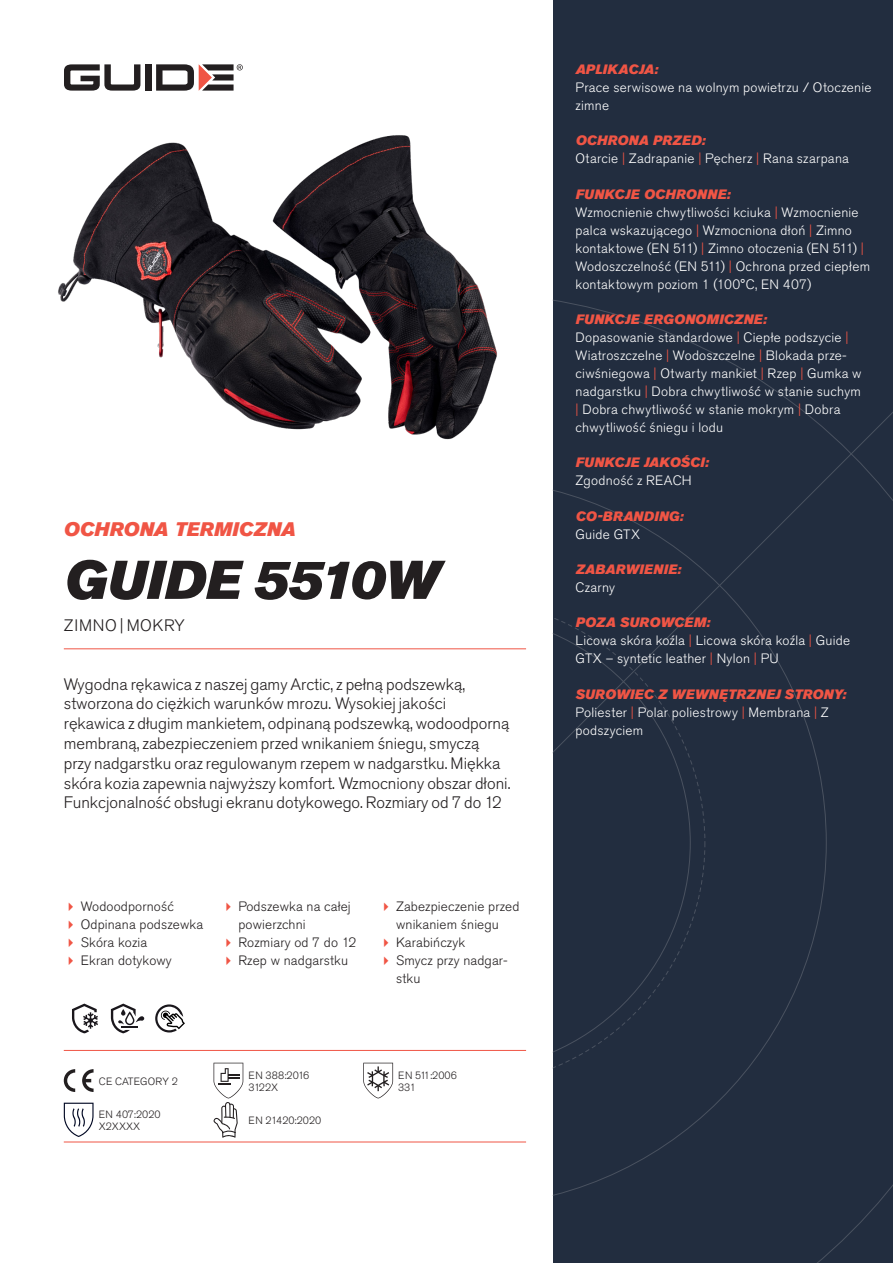
<style>
.page{position:relative;width:893px;height:1263px;background:#fff}
.page>*{position:absolute;margin:0;border:0;box-sizing:border-box;transform-origin:0 0}
.Rubrik{font:italic 54px "Akzidenz Grotesk Pro Super";letter-spacing:-.005em;color:#231f20}
.Överrubrik{font:italic 19.5px "Akzidenz Grotesk Pro Super";letter-spacing:.005em;color:#f05545}
.Ingress{font:300 16.5px/19.8px "Akzidenz Grotesk Pro";color:#231f20}
.Product_-_AltSegment{font:300 16.5px "Akzidenz Grotesk Pro";letter-spacing:.03em;color:#231f20}
.Produkt_-_Brödtext{font:300 13.5px/18px "Akzidenz Grotesk Pro";letter-spacing:.02em;color:#fff}
.t1{font:300 13.5px/18px "Akzidenz Grotesk Pro";letter-spacing:.01em;color:#231f20}
.Produkt_-_Namn{font:italic 13.5px "Akzidenz Grotesk Pro Super";letter-spacing:.015em;color:#f05545}
.t2{font:300 10.5px "Akzidenz Grotesk Pro";color:#231f20}
.s1{color:#f05545}
</style>
<div class="page">
<div style="left:145px;top:64px;width:7px;height:27px;background:#231f20"></div>
<svg style="left:156px;top:64px;width:87px;height:27px"></svg>
<svg style="left:64px;top:64px;width:76px;height:27px"></svg>
<div style="left:553px;top:0;width:340px;height:1263px;background:#222d3f"></div>
<svg style="left:553px;top:300px;width:340px;height:963px"></svg>
<hr style="left:64px;top:1050px;width:462px;height:1px;background:#f05545">
<hr style="left:64px;top:1142px;width:462px;height:1px;background:#f05545">
<svg style="left:72px;top:1003px;width:26px;height:30px"></svg>
<svg style="left:111px;top:1003px;width:33px;height:30px"></svg>
<svg style="left:155px;top:1004px;width:30px;height:28px"></svg>
<svg style="left:64px;top:1069px;width:11px;height:23px"></svg>
<svg style="left:82px;top:1069px;width:12px;height:23px"></svg>
<svg style="left:363px;top:1063px;width:30px;height:35px"></svg>
<svg style="left:64px;top:1103px;width:30px;height:34px"></svg>
<svg style="left:214px;top:1063px;width:29px;height:75px"></svg>
<img style="left:58px;top:135px;width:439px;height:305px">
<hr style="left:64px;top:648px;width:462px;height:1px;background:#f05545">
<p class="Överrubrik" style="left:64px;top:517px;width:233px">OCHRONA TERMICZNA</p>
<p class="Rubrik" style="left:64px;top:545px;width:377px">GUIDE 5510W</p>
<p class="Product_-_AltSegment" style="left:64px;top:615px;width:122px">ZIMNO | MOKRY</p>
<p class="Ingress" style="left:64px;top:674px;width:448px">Wygodna rękawica z naszej gamy Arctic, z pełną podszewką, stworzona do ciężkich warunków mrozu. Wysokiej jakości rękawica z długim mankietem, odpinaną podszewką, wodoodporną membraną, zabezpieczeniem przed wnikaniem śniegu, smyczą przy nadgarstku oraz regulowanym rzepem w nadgarstku. Miękka skóra kozia zapewnia najwyższy komfort. Wzmocniony obszar dłoni.<br>Funkcjonalność obsługi ekranu dotykowego. Rozmiary od 7 do 12</p>
<p class="t1" style="left:81px;top:897px;width:95px">Wodoodporność</p>
<p class="t1" style="left:81px;top:915px;width:124px">Odpinana podszewka</p>
<p class="t1" style="left:81px;top:933px;width:68px">Skóra kozia</p>
<p class="t1" style="left:81px;top:951px;width:93px">Ekran dotykowy</p>
<p class="t1" style="left:238px;top:897px;width:114px">Podszewka na całej powierzchni</p>
<p class="t1" style="left:238px;top:933px;width:119px">Rozmiary od 7 do 12</p>
<p class="t1" style="left:238px;top:951px;width:111px">Rzep w nadgarstku</p>
<p class="t2" style="left:99px;top:1074px;width:81px">CE CATEGORY 2</p>
<p class="t2" style="left:99px;top:1107px;width:63px">EN 407:2020</p>
<p class="t2" style="left:99px;top:1119px;width:43px">X2XXXX</p>
<p class="t2" style="left:248px;top:1068px;width:62px">EN 388:2016</p>
<p class="t2" style="left:248px;top:1080px;width:31px">3122X</p>
<p class="t2" style="left:248px;top:1113px;width:74px">EN 21420:2020</p>
<p class="t1" style="left:396px;top:897px;width:125px">Zabezpieczenie przed wnikaniem śniegu</p>
<p class="t1" style="left:396px;top:933px;width:71px">Karabińczyk</p>
<p class="t1" style="left:396px;top:951px;width:113px">Smycz przy nadgar&shy;stku</p>
<p class="t2" style="left:398px;top:1068px;width:60px">EN 511:2006</p>
<p class="t2" style="left:398px;top:1080px;width:19px">331</p>
<p class="Produkt_-_Namn" style="left:576px;top:60px;width:84px">APLIKACJA:</p>
<p class="Produkt_-_Brödtext" style="left:576px;top:78px;width:297px">Prace serwisowe na wolnym powietrzu / Otoczenie zimne</p>
<p class="Produkt_-_Namn" style="left:576px;top:132px;width:131px">OCHRONA PRZED:</p>
<p class="Produkt_-_Brödtext" style="left:576px;top:150px;width:275px">Otarcie <span class="s1">|</span> Zadrapanie <span class="s1">|</span> Pęcherz <span class="s1">|</span> Rana szarpana</p>
<p class="Produkt_-_Namn" style="left:576px;top:185px;width:156px">FUNKCJE OCHRONNE:</p>
<p class="Produkt_-_Brödtext" style="left:576px;top:203px;width:296px">Wzmocnienie chwytliwości kciuka <span class="s1">|</span> Wzmocnienie palca wskazującego <span class="s1">|</span> Wzmocniona dłoń <span class="s1">|</span> Zimno kontaktowe (EN 511) <span class="s1">|</span> Zimno otoczenia (EN 511) <span class="s1">| </span>Wodoszczelność (EN 511) <span class="s1">|</span> Ochrona przed ciepłem kontaktowym poziom 1 (100°C, EN 407)</p>
<p class="Produkt_-_Namn" style="left:576px;top:310px;width:193px">FUNKCJE ERGONOMICZNE:</p>
<p class="Produkt_-_Brödtext" style="left:576px;top:328px;width:287px">Dopasowanie standardowe <span class="s1">|</span> Ciepłe podszycie <span class="s1">| </span>Wiatroszczelne <span class="s1">|</span> Wodoszczelne <span class="s1">|</span> Blokada prze&shy;ciwśniegowa <span class="s1">|</span> Otwarty mankiet <span class="s1">|</span> Rzep <span class="s1">|</span> Gumka w nadgarstku <span class="s1">|</span> Dobra chwytliwość w stanie suchym <span class="s1">|</span> Dobra chwytliwość w stanie mokrym <span class="s1">|</span> Dobra chwytliwość śniegu i lodu</p>
<p class="Produkt_-_Namn" style="left:576px;top:454px;width:135px">FUNKCJE JAKOŚCI:</p>
<p class="Produkt_-_Brödtext" style="left:576px;top:472px;width:118px">Zgodność z REACH</p>
<p class="Produkt_-_Namn" style="left:576px;top:507px;width:109px">CO-BRANDING:</p>
<p class="Produkt_-_Brödtext" style="left:576px;top:525px;width:66px">Guide GTX</p>
<p class="Produkt_-_Namn" style="left:576px;top:560px;width:107px">ZABARWIENIE:</p>
<p class="Produkt_-_Brödtext" style="left:576px;top:578px;width:41px">Czarny</p>
<p class="Produkt_-_Namn" style="left:576px;top:614px;width:136px">POZA SUROWCEM:</p>
<p class="Produkt_-_Brödtext" style="left:576px;top:632px;width:276px">Licowa skóra koźla <span class="s1">|</span> Licowa skóra koźla <span class="s1">|</span> Guide<br>GTX – syntetic leather <span class="s1">|</span> Nylon <span class="s1">|</span> PU</p>
<p class="Produkt_-_Namn" style="left:576px;top:685px;width:272px">SUROWIEC Z WEWNĘTRZNEJ STRONY:</p>
<p class="Produkt_-_Brödtext" style="left:576px;top:703px;width:255px">Poliester <span class="s1">|</span> Polar poliestrowy <span class="s1">|</span> Membrana <span class="s1">|</span> Z podszyciem</p>
</div>
